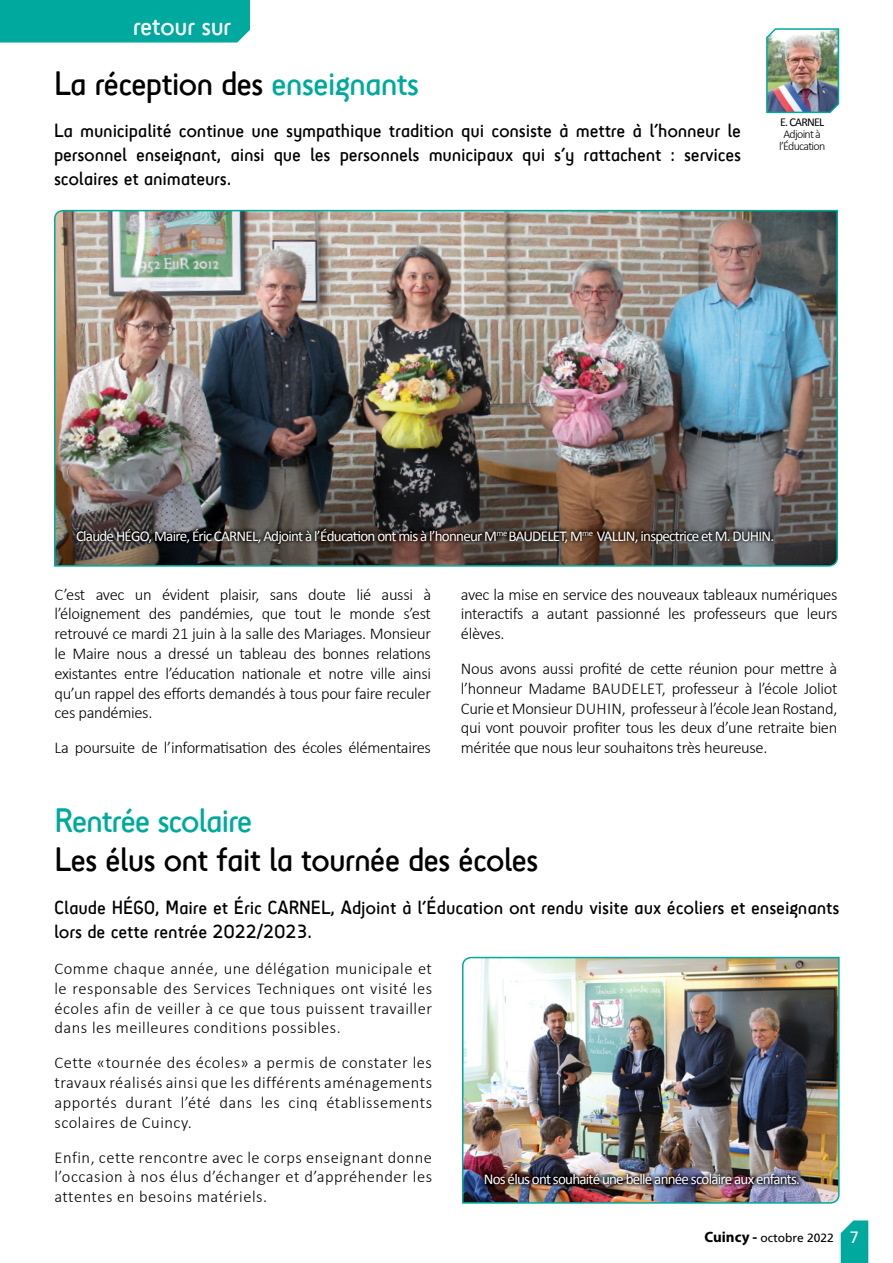
<style>
.page{position:relative;width:893px;height:1263px;background:#fff}
.page>*{position:absolute;margin:0;border:0;box-sizing:border-box;transform-origin:0 0}
.t1{font:34.5px "Sci Fly Sans";letter-spacing:-.03em;color:#000}
.t2{font:34.5px "Sci Fly Sans";letter-spacing:-.04em;color:#00a99d}
.t3{font:27px "Sci Fly Sans";letter-spacing:-.02em;color:#fff}
.t4{font:19.5px/24px "Sci Fly Sans";letter-spacing:-.005em;color:#000}
.t5{font:300 16.5px/19.8px "Calibri";letter-spacing:-.02em;color:#000;text-align:justify}
.t6{font:15px "Calibri";letter-spacing:-.05em;color:#fff}
.t7{font:12px "Frutiger LT Std";color:#000}
.t8{font:300 12px/12px "Calibri";letter-spacing:-.06em;color:#000;text-align:center}
.t9{font:12px "Calibri";letter-spacing:-.06em;color:#000}
.s1{color:#00a99d}
.s2{font-family:"Myriad Pro";font-weight:700;font-size:15px}
.s3{font-size:16.5px;color:#fff}
</style>
<div class="page">
<div style="left:0;top:0;width:250px;height:43px;background:#00a99d"></div>
<svg style="left:841px;top:1220px;width:27px;height:43px"></svg>
<img style="left:462px;top:956px;width:378px;height:248px">
<img style="left:54px;top:209px;width:784px;height:358px">
<img style="left:72px;top:524px;width:705px;height:24px">
<img style="left:480px;top:1169px;width:323px;height:19px">
<img style="left:766px;top:28px;width:74px;height:86px">
<h2 class="t3" style="left:133px;top:10px;width:100px">retour sur</h2>
<h1 class="t1" style="left:54px;top:64px;width:367px">La réception des <span class="s1">enseignants</span></h1>
<p class="t4" style="left:54px;top:119px;width:689px;text-align:justify">La municipalité continue une sympathique tradition qui consiste à mettre à l’honneur le personnel enseignant, ainsi que les personnels municipaux qui s’y rattachent : services scolaires et animateurs.</p>
<p class="t9" style="left:780px;top:115px;width:46px">E. CARNEL</p>
<p class="t8" style="left:779px;top:128px;width:48px">Adjoint à l’Éducation</p>
<p class="t6" style="left:76px;top:526px;width:700px">Claude HÉGO, Maire, Éric CARNEL, Adjoint à l’Éducation ont mis à l’honneur M<sup>me</sup> BAUDELET, M<sup>me</sup> VALLIN, inspectrice et M. DUHIN.</p>
<p class="t5" style="left:54px;top:584px;width:378px">C’est avec un évident plaisir, sans doute lié aussi à l’éloignement des pandémies, que tout le monde s’est retrouvé ce mardi 21 juin à la salle des Mariages. Monsieur le Maire nous a dressé un tableau des bonnes relations existantes entre l’éducation nationale et notre ville ainsi qu’un rappel des efforts demandés à tous pour faire reculer ces pandémies.</p>
<p class="t5" style="left:54px;top:738px;width:378px">La poursuite de l’informatisation des écoles élémentaires</p>
<p class="t5" style="left:461px;top:584px;width:378px">avec la mise en service des nouveaux tableaux numériques interactifs a autant passionné les professeurs que leurs élèves.</p>
<p class="t5" style="left:461px;top:658px;width:378px">Nous avons aussi profité de cette réunion pour mettre à l’honneur Madame BAUDELET, professeur à l’école Joliot Curie et Monsieur DUHIN, professeur à l’école Jean Rostand, qui vont pouvoir profiter tous les deux d’une retraite bien méritée que nous leur souhaitons très heureuse.</p>
<h1 class="t2" style="left:54px;top:800px;width:199px">Rentrée scolaire</h1>
<h1 class="t1" style="left:54px;top:839px;width:486px">Les élus ont fait la tournée des écoles</h1>
<p class="t4" style="left:54px;top:896px;width:787px">Claude HÉGO, Maire et Éric CARNEL, Adjoint à l’Éducation ont rendu visite aux écoliers et enseignants lors de cette rentrée 2O22/2O23.</p>
<p class="t5" style="left:54px;top:958px;width:379px">Comme chaque année, une délégation municipale et le responsable des Services Techniques ont visité les écoles afin de veiller à ce que tous puissent travailler dans les meilleures conditions possibles.</p>
<p class="t5" style="left:54px;top:1053px;width:379px">Cette «tournée des écoles» a permis de constater les travaux réalisés ainsi que les différents aménagements apportés durant l’été dans les cinq établissements scolaires de Cuincy.</p>
<p class="t5" style="left:54px;top:1147px;width:379px">Enfin, cette rencontre avec le corps enseignant donne l’occasion à nos élus d’échanger et d’appréhender les attentes en besoins matériels.</p>
<p class="t6" style="left:484px;top:1169px;width:318px">Nos élus ont souhaité une belle année scolaire aux enfants.</p>
<p class="t7" style="left:704px;top:1231px;width:156px"><span class="s2">Cuincy -</span> octobre 2022 <span class="s3">7</span></p>
</div>
